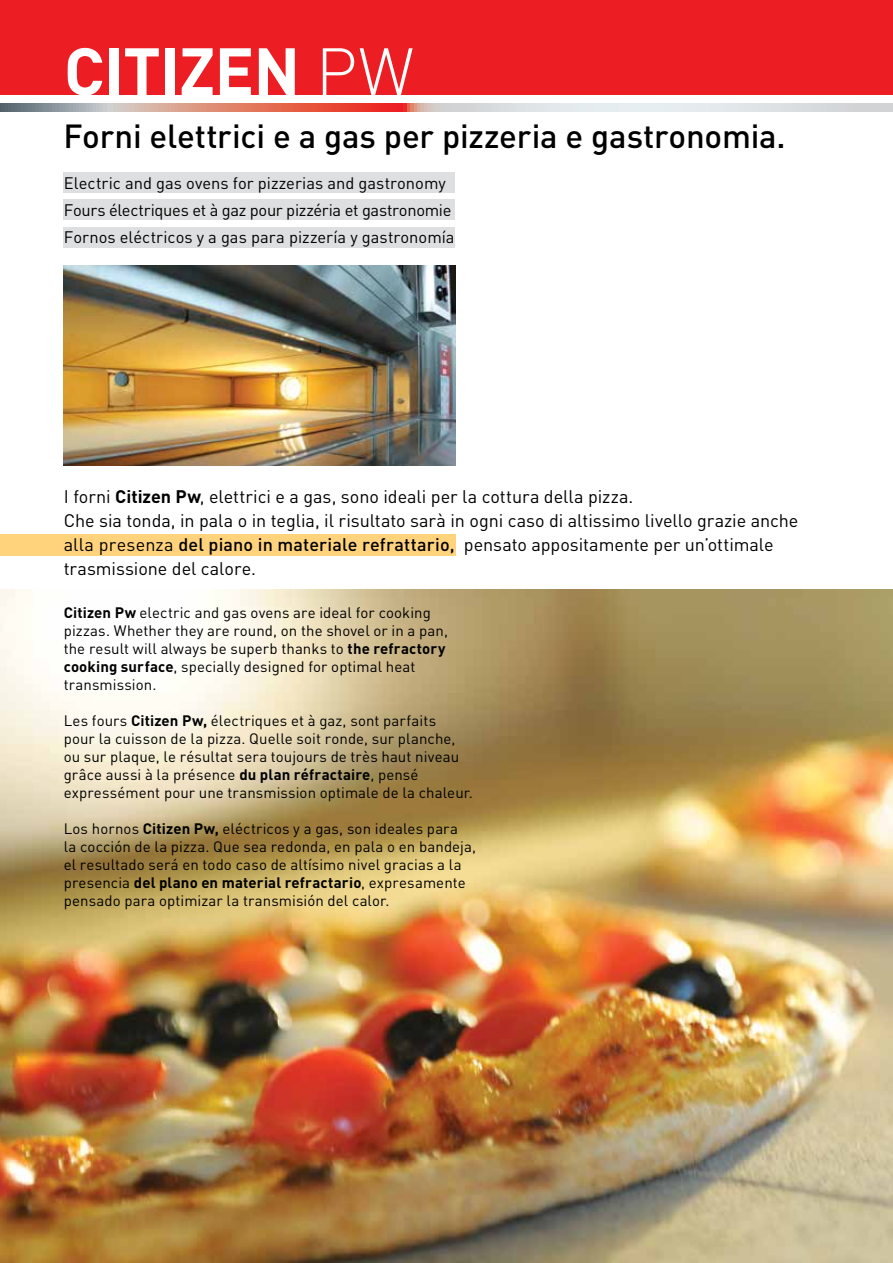
<style>
.page{position:relative;width:893px;height:1263px;background:#fff}
.page>*{position:absolute;margin:0;border:0;box-sizing:border-box;transform-origin:0 0}
.t1{font:700 66px "DIN";letter-spacing:-.015em;color:#fff}
.t2{font:500 33px "DIN";letter-spacing:-.005em;color:#000}
.t3{font:18px/24px "DIN";letter-spacing:-.005em;color:#000}
.t4{font:16.5px/27px "DIN";color:#000}
.t5{font:15px/18px "DIN";letter-spacing:.005em;color:#000}
.s1{font-weight:300}
.s2{font-weight:700}
.s3{font-weight:500}
</style>
<div class="page">
<div style="left:0;top:0;width:893px;height:95px;background:#ed1d24"></div>
<div style="left:64px;top:172px;width:391px;height:20px;background:#dedfe0"></div>
<div style="left:64px;top:199px;width:391px;height:20px;background:#dedfe0"></div>
<div style="left:64px;top:227px;width:391px;height:21px;background:#dedfe0"></div>
<img style="left:0;top:590px;width:893px;height:673px">
<svg style="left:0;top:103px;width:893px;height:9px;background:#d4b2ae"></svg>
<div style="left:0;top:534px;width:455px;height:22px;background:#ffd27c"></div>
<img style="left:64px;top:266px;width:391px;height:200px">
<h1 class="t1" style="left:64px;top:28px;width:352px">CITIZEN <span class="s1">PW</span></h1>
<h2 class="t2" style="left:63px;top:115px;width:724px">Forni elettrici e a gas per pizzeria e gastronomia.</h2>
<p class="t4" style="left:64px;top:169px;width:392px">Electric and gas ovens for pizzerias and gastronomy<br>Fours électriques et à gaz pour pizzéria et gastronomie<br>Fornos eléctricos y a gas para pizzería y gastronomía</p>
<p class="t3" style="left:64px;top:484px;width:736px">I forni <span class="s2">Citizen Pw</span>, elettrici e a gas, sono ideali per la cottura della pizza.<br>Che sia tonda, in pala o in teglia, il risultato sarà in ogni caso di altissimo livello grazie anche alla presenza <span class="s3">del piano in materiale refrattario,</span> pensato appositamente per un’ottimale trasmissione del calore.</p>
<p class="t5" style="left:64px;top:603px;width:386px"><span class="s2">Citizen Pw</span> electric and gas ovens are ideal for cooking pizzas. Whether they are round, on the shovel or in a pan, the result will always be superb thanks to <span class="s2">the refractory cooking surface</span>, specially designed for optimal heat transmission.</p>
<p class="t5" style="left:64px;top:711px;width:411px">Les fours <span class="s2">Citizen Pw,</span> électriques et à gaz, sont parfaits<br>pour la cuisson de la pizza. Quelle soit ronde, sur planche, ou sur plaque, le résultat sera toujours de très haut niveau grâce aussi à la présence <span class="s2">du plan réfractaire</span>, pensé expressément pour une transmission optimale de la chaleur.</p>
<p class="t5" style="left:64px;top:819px;width:414px">Los hornos <span class="s2">Citizen Pw,</span> eléctricos y a gas, son ideales para<br>la cocción de la pizza. Que sea redonda, en pala o en bandeja, el resultado será en todo caso de altísimo nivel gracias a la presencia <span class="s2">del plano en material refractario</span>, expresamente pensado para optimizar la transmisión del calor.</p>
</div>
